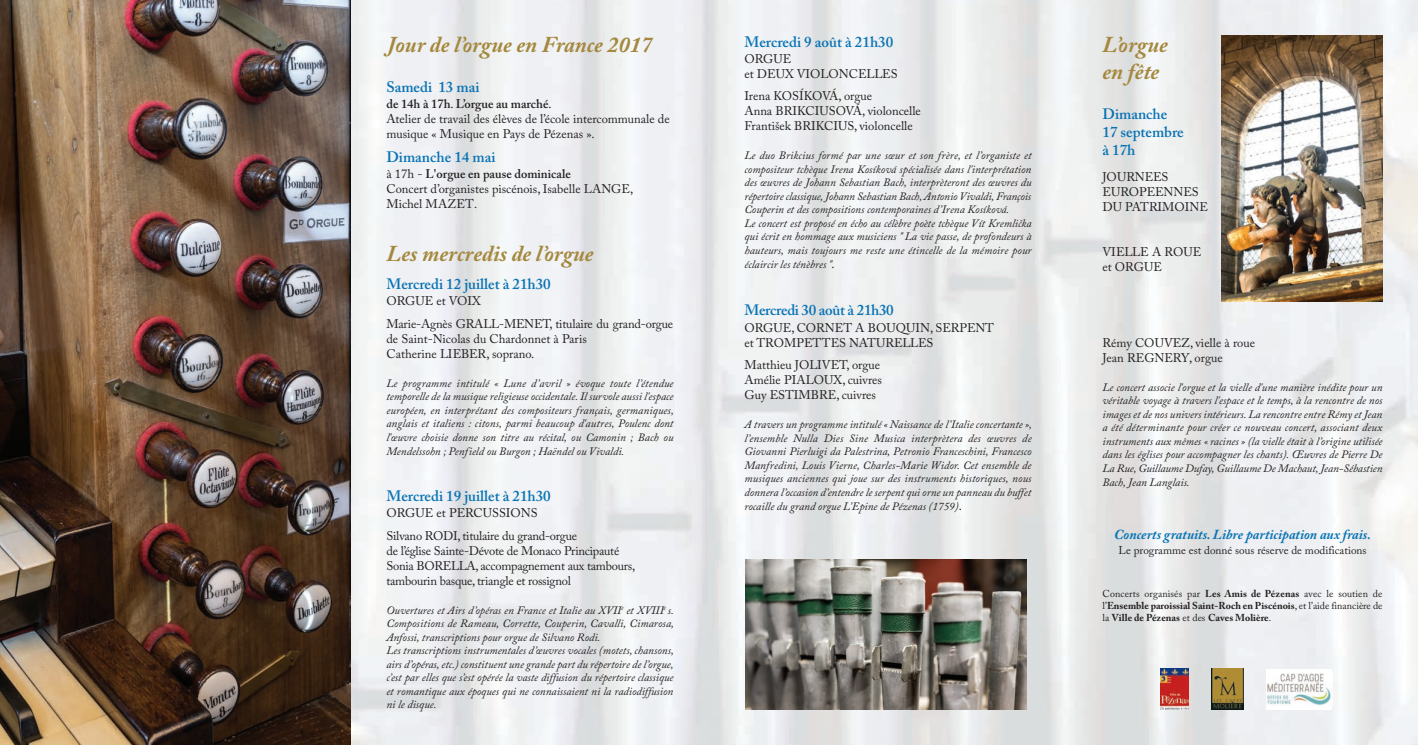
<style>
.page{position:relative;width:1418px;height:745px;background:#fff}
.page>*{position:absolute;margin:0;border:0;box-sizing:border-box;transform-origin:0 0}
.t1{font:italic 700 22.5px/27px "Adobe Caslon Pro";color:#a4883d}
.t2{font:600 15px/18px "Adobe Caslon Pro";color:#0873b4}
.t3{font:600 15px "Adobe Caslon Pro";letter-spacing:-.02em;color:#0873b4}
.t4{font:italic 700 13.75px "Adobe Caslon Pro";color:#0873b4}
.t5{font:12.5px/15px "Adobe Caslon Pro";color:#231f20}
.t6{font:12.5px/15px "Adobe Caslon Pro";letter-spacing:-.02em;color:#231f20}
.t7{font:italic 11.25px/13.6px "Adobe Caslon Pro";color:#231f20;text-align:justify}
.t8{font:11.25px "Adobe Caslon Pro";color:#231f20}
.t9{font:700 10px/12px "Adobe Caslon Pro";color:#231f20;text-align:justify}
.s1{font-weight:600}
.s2{font-style:normal;font-size:12.5px}
.s3{font-weight:400}
</style>
<div class="page">
<img style="left:351px;top:0;width:1066px;height:744px">
<img style="left:1160px;top:667px;width:28px;height:42px">
<img style="left:1211px;top:667px;width:32px;height:42px">
<div style="left:1265px;top:668px;width:66px;height:41px;background:#fff"></div>
<img style="left:1265px;top:672px;width:66px;height:32px">
<img style="left:0;top:0;width:351px;height:744px">
<img style="left:745px;top:559px;width:281px;height:150px">
<img style="left:1221px;top:35px;width:161px;height:266px">
<h1 class="t1" style="left:386px;top:34px;width:267px">Jour de l’orgue en France 2017</h1>
<h2 class="t2" style="left:386px;top:79px;width:95px">Samedi 13 mai</h2>
<p class="t5" style="left:386px;top:97px;width:285px"><span class="s1">de 14h à 17h</span>. <span class="s1">L’orgue au marché</span>.<br>Atelier de travail des élèves de l’école intercommunale de musique « Musique en Pays de Pézenas ».</p>
<h2 class="t2" style="left:386px;top:150px;width:111px">Dimanche 14 mai</h2>
<p class="t5" style="left:386px;top:168px;width:248px">à 17h - <span class="s1">L'orgue en pause dominicale<br></span>Concert d’organistes piscénois, Isabelle LANGE,<br>Michel MAZET.</p>
<h1 class="t1" style="left:386px;top:243px;width:209px">Les mercredis de l’orgue</h1>
<h2 class="t2" style="left:386px;top:276px;width:166px">Mercredi 12 juillet à 21h30</h2>
<p class="t5" style="left:386px;top:291px;width:288px;line-height:22.5px">ORGUE et VOIX<br>Marie-Agnès GRALL-MENET, titulaire du grand-orgue</p>
<p class="t5" style="left:386px;top:332px;width:202px">de Saint-Nicolas du Chardonnet à Paris<br>Catherine LIEBER, soprano.</p>
<p class="t7" style="left:386px;top:377px;width:289px">Le programme intitulé « Lune d’avril » évoque toute l’étendue temporelle de la musique religieuse occidentale. Il survole aussi l'espace européen, en interprétant des compositeurs français, germaniques, anglais et italiens : citons, parmi beaucoup d'autres, Poulenc dont l'œuvre choisie donne son titre au récital, ou Camonin ; Bach ou Mendelssohn ; Penfield ou Burgon ; Haëndel ou Vivaldi.</p>
<h2 class="t2" style="left:386px;top:488px;width:166px">Mercredi 19 juillet à 21h30</h2>
<p class="t6" style="left:386px;top:502px;width:192px;line-height:22.5px">ORGUE et PERCUSSIONS<br>Silvano RODI, titulaire du grand-orgue</p>
<p class="t6" style="left:386px;top:544px;width:250px">de l’église Sainte-Dévote de Monaco Principauté<br>Sonia BORELLA, accompagnement aux tambours, tambourin basque, triangle et rossignol</p>
<p class="t7" style="left:386px;top:604px;width:289px;text-align:left">Ouvertures et Airs d’opéras en France et Italie au XVII<sup>e</sup> et XVIII<sup>e</sup> s.<br>Compositions de Rameau, Corrette, Couperin, Cavalli, Cimarosa, Anfossi, transcriptions pour orgue de Silvano Rodi.<br>Les transcriptions instrumentales d’œuvres vocales (motets, chansons, airs d’opéras, etc.) constituent une grande part du répertoire de l’orgue, c’est par elles que s’est opérée la vaste diffusion du répertoire classique et romantique aux époques qui ne connaissaient ni la radiodiffusion ni le disque.</p>
<h2 class="t2" style="left:744px;top:34px;width:150px">Mercredi 9 août à 21h30</h2>
<p class="t5" style="left:744px;top:52px;width:155px">ORGUE<br>et DEUX VIOLONCELLES</p>
<p class="t5" style="left:744px;top:90px;width:178px">Irena KOSÍKOVÁ, orgue<br>Anna BRIKCIUSOVÁ, violoncelle<br>František BRIKCIUS, violoncelle</p>
<p class="t7" style="left:744px;top:150px;width:289px;text-align:left">Le duo Brikcius formé par une sœur et son frère, et l’organiste et compositeur tchèque Irena Kosíková spécialisée dans l'interprétation des œuvres de Johann Sebastian Bach, interprèteront des œuvres du répertoire classique, Johann Sebastian Bach, Antonio Vivaldi, François Couperin et des compositions contemporaines d’Irena Kosíková.<br>Le concert est proposé en écho au célèbre poète tchèque Vít Kremlička qui écrit en hommage aux musiciens " La vie passe, de profondeurs à hauteurs, mais toujours me reste une étincelle de la mémoire pour éclaircir les ténèbres "<span class="s2">.</span></p>
<h2 class="t3" style="left:744px;top:304px;width:151px">Mercredi 30 août à 21h30</h2>
<p class="t5" style="left:744px;top:321px;width:251px">ORGUE, CORNET A BOUQUIN, SERPENT et TROMPETTES NATURELLES</p>
<p class="t5" style="left:744px;top:358px;width:139px">Matthieu JOLIVET, orgue<br>Amélie PIALOUX, cuivres<br>Guy ESTIMBRE, cuivres</p>
<p class="t7" style="left:744px;top:419px;width:289px">A travers un programme intitulé « Naissance de l’Italie concertante », l’ensemble Nulla Dies Sine Musica interprètera des œuvres de Giovanni Pierluigi da Palestrina, Petronio Franceschini, Francesco Manfredini, Louis Vierne, Charles-Marie Widor. Cet ensemble de musiques anciennes qui joue sur des instruments historiques, nous donnera l’occasion d’entendre le serpent qui orne un panneau du buffet rocaille du grand orgue L’Epine de Pézenas (1759)<span class="s2">.</span></p>
<h1 class="t1" style="left:1102px;top:34px;width:67px">L’orgue en fête</h1>
<h2 class="t2" style="left:1102px;top:106px;width:83px">Dimanche<br>17 septembre à 17h</h2>
<p class="t5" style="left:1102px;top:171px;width:107px">JOURNEES<br>EUROPEENNES<br>DU PATRIMOINE</p>
<p class="t5" style="left:1102px;top:246px;width:100px">VIELLE A ROUE et ORGUE</p>
<p class="t5" style="left:1102px;top:336px;width:154px">Rémy COUVEZ, vielle à roue<br>Jean REGNERY, orgue</p>
<p class="t7" style="left:1102px;top:381px;width:281px">Le concert associe l'orgue et la vielle d'une manière inédite pour un véritable voyage à travers l'espace et le temps, à la rencontre de nos images et de nos univers intérieurs. La rencontre entre Rémy et Jean a été déterminante pour créer ce nouveau concert, associant deux instruments aux mêmes « racines » (la vielle était à l’origine utilisée dans les églises pour accompagner les chants). Œuvres de Pierre De La Rue, Guillaume Dufay, Guillaume De Machaut, Jean-Sébastien Bach, Jean Langlais.</p>
<p class="t4" style="left:1114px;top:529px;width:258px">Concerts gratuits. Libre participation aux frais.</p>
<p class="t8" style="left:1118px;top:545px;width:249px">Le programme est donné sous réserve de modifications</p>
<p class="t9" style="left:1102px;top:587px;width:281px"><span class="s3">Concerts organisés par</span> Les amis de Pézenas <span class="s3">avec le soutien de l’</span>ensemble paroissial saint-Roch en Piscénois<span class="s3">, et l’aide financière de la</span> Ville de Pézenas <span class="s3">et des</span> Caves Molière<span class="s3">.</span></p>
</div>
